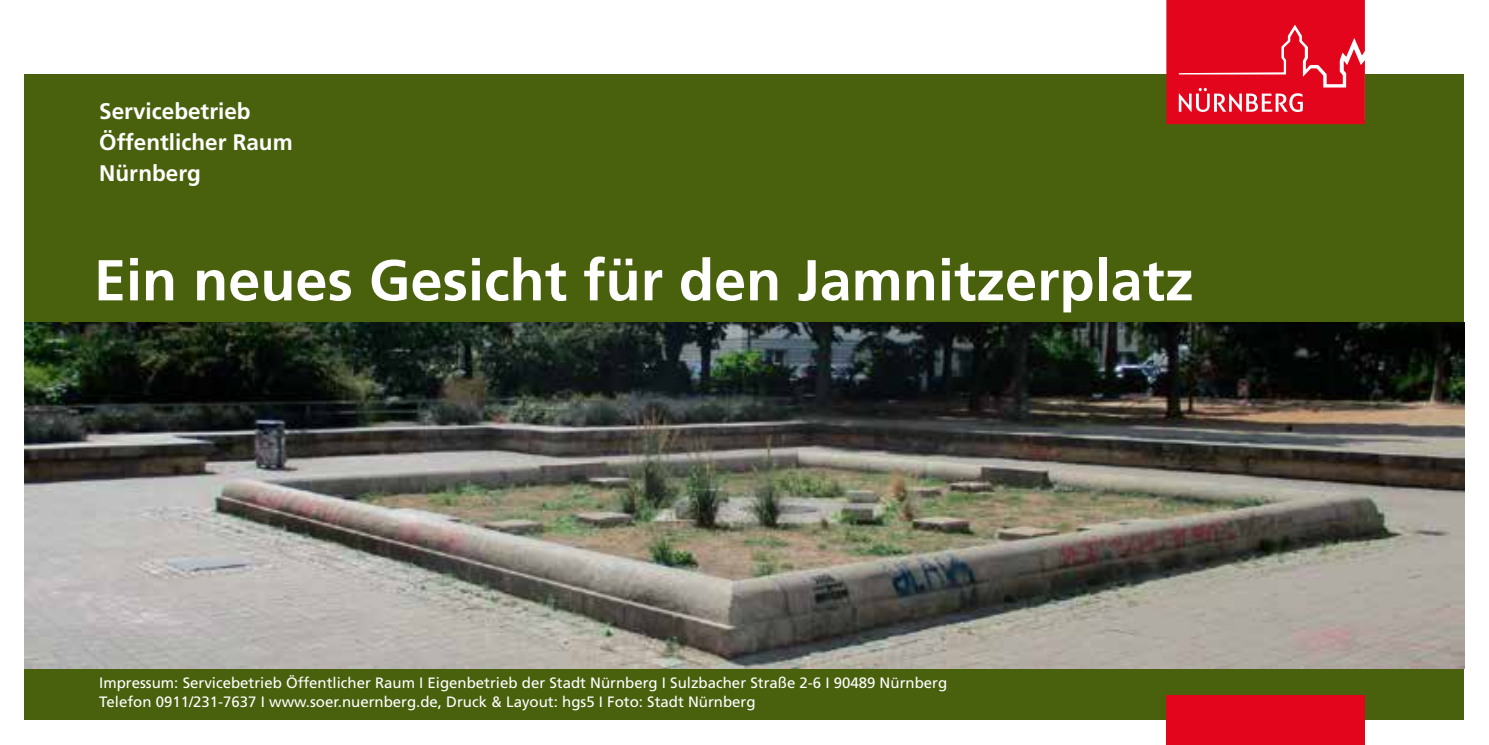
<style>
.page{position:relative;width:1489px;height:745px;background:#fff}
.page>*{position:absolute;margin:0;border:0;box-sizing:border-box;transform-origin:0 0}
.t1{font:700 57.5px "Frutiger";color:#fff}
.t2{font:700 22.5px/31.2px "Frutiger";color:#fff}
.t3{font:15px/18.8px "Frutiger";color:#fff}
</style>
<div class="page">
<div style="left:25px;top:74px;width:1438px;height:645px;background:#49610d"></div>
<img style="left:25px;top:322px;width:1438px;height:345px">
<div style="left:1166px;top:694px;width:198px;height:50px;background:#e3051b"></div>
<svg style="left:1166px;top:0;width:198px;height:124px;background:#e4192d"></svg>
<h2 class="t2" style="left:99px;top:95px;width:195px">Servicebetrieb<br>Öffentlicher Raum<br>Nürnberg</h2>
<h1 class="t1" style="left:94px;top:246px;width:1101px">Ein neues Gesicht für den Jamnitzerplatz</h1>
<p class="t3" style="left:99px;top:673px;width:849px">Impressum: Servicebetrieb Öffentlicher Raum I Eigenbetrieb der Stadt Nürnberg I Sulzbacher Straße 2-6 I 90489 Nürnberg<br>Telefon 0911/231-7637 I www.soer.nuernberg.de, Druck &amp; Layout: hgs5 I Foto: Stadt Nürnberg</p>
</div>
